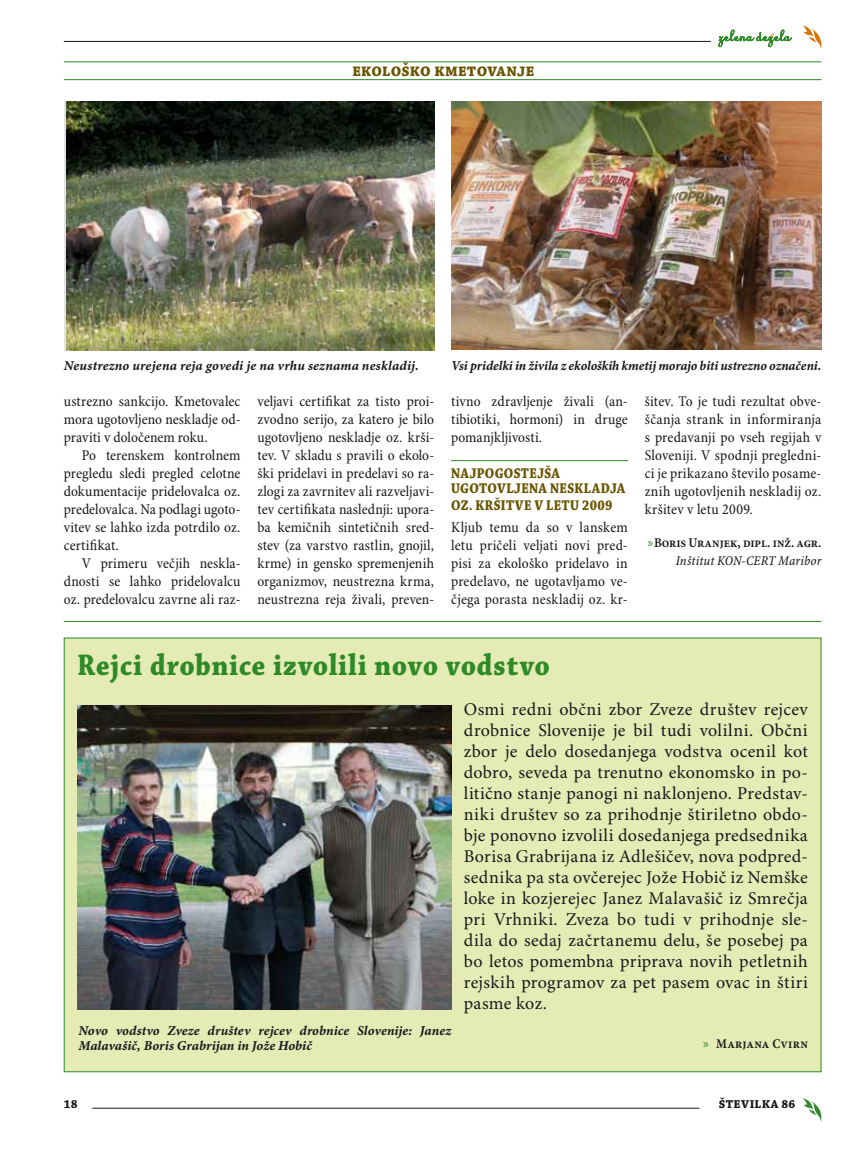
<style>
.page{position:relative;width:864px;height:1153px;background:#fff}
.page>*{position:absolute;margin:0;border:0;box-sizing:border-box;transform-origin:0 0}
.t1{font:31.5px "Chaparral Pro Bold Subh";letter-spacing:.035em;color:#2e8a26;scale:.9 1}
.t2{font:18px/21px "Minion Pro";letter-spacing:.02em;color:#1a171b;text-align:justify}
.t3{font:700 18px "Chaparral Pro";letter-spacing:.135em;color:#6a5500;scale:.9 1}
.t4{font:condensed 15px/18px "Minion Pro";letter-spacing:.005em;color:#1a171b;text-align:justify}
.t5{font:15px/15px "Chaparral Pro Bold Subh";letter-spacing:.175em;color:#6a5500;scale:.9 1}
.t6{font:13.5px/15px "Minion Pro Bold It Capt";color:#1a171b}
.t7{font:13.5px "Minion Pro Semibold Cn Capt";letter-spacing:-.005em;color:#1a171b}
.t8{font:13.5px "Minion Pro Cn It Capt";letter-spacing:.005em;color:#1a171b}
.t9{font:13.5px "Minion Pro Semibold Cn Capt";letter-spacing:.02em;color:#1a171b}
.t10{font:12px "Chaparral Pro Bold Capt";letter-spacing:.03em;color:#1a171b}
.s1{font-family:"Myriad Pro";color:#2e8a26}
</style>
<div class="page">
<svg style="left:803px;top:1098px;width:19px;height:23px"></svg>
<hr style="left:64px;top:41px;width:646px;height:1px;background:#1a171b">
<hr style="left:92px;top:1107px;width:607px;height:1px;background:#1a171b">
<svg style="left:803px;top:26px;width:19px;height:23px"></svg>
<svg style="left:718px;top:30px;width:73px;height:17px"></svg>
<hr style="left:64px;top:61px;width:757px;height:1px;background:#2e8a26">
<hr style="left:64px;top:79px;width:757px;height:1px;background:#2e8a26">
<hr style="left:451px;top:460px;width:176px;height:1px;background:#2e8a26">
<img style="left:66px;top:101px;width:368px;height:249px">
<img style="left:451px;top:101px;width:370px;height:248px">
<hr style="left:64px;top:621px;width:757px;height:1px;background:#2e8a26">
<div style="left:64px;top:638px;width:756px;height:433px;background:#e4ebb5"></div>
<img style="left:77px;top:705px;width:374px;height:304px">
<p class="t3" style="left:352px;top:59px;width:203px">ekološko kmetovanje</p>
<p class="t6" style="left:64px;top:359px;width:356px">Neustrezno urejena reja govedi je na vrhu seznama neskladij.</p>
<p class="t6" style="left:451px;top:359px;width:371px">Vsi pridelki in živila z ekoloških kmetij morajo biti ustrezno označeni.</p>
<p class="t4" style="left:64px;top:393px;width:178px">ustrezno sankcijo. Kmetovalec mora ugotovljeno neskladje od&shy;praviti v določenem roku.</p>
<p class="t4" style="left:64px;top:447px;width:178px;text-indent:18px">Po terenskem kontrolnem pregledu sledi pregled celotne dokumentacije pridelovalca oz. predelovalca. Na podlagi ugoto&shy;vitev se lahko izda potrdilo oz. certifikat.</p>
<p class="t4" style="left:64px;top:555px;width:178px;text-indent:18px">V primeru večjih neskla&shy;dnosti se lahko pridelovalcu oz. predelovalcu zavrne ali raz-</p>
<p class="t4" style="left:257px;top:393px;width:178px">veljavi certifikat za tisto proi&shy;zvodno serijo, za katero je bilo ugotovljeno neskladje oz. krši&shy;tev. V skladu s pravili o ekolo&shy;ški pridelavi in predelavi so ra&shy;zlogi za zavrnitev ali razveljavi&shy;tev certifikata naslednji: upora&shy;ba kemičnih sintetičnih sred&shy;stev (za varstvo rastlin, gnojil, krme) in gensko spremenjenih organizmov, neustrezna krma, neustrezna reja živali, preven-</p>
<p class="t4" style="left:451px;top:393px;width:178px">tivno zdravljenje živali (an&shy;tibiotiki, hormoni) in druge pomanjkljivosti.</p>
<p class="t5" style="left:451px;top:466px;width:193px">NAJPOGOSTEJŠA<br>UGOTOVLJENA NESKLADJA</p>
<p class="t5" style="left:451px;top:498px;width:181px">OZ . KRŠITVE V LETU 2009</p>
<p class="t4" style="left:451px;top:519px;width:178px">Kljub temu da so v lanskem letu pričeli veljati novi pred&shy;pisi za ekološko pridelavo in predelavo, ne ugotavljamo ve&shy;čjega porasta neskladij oz. kr-</p>
<p class="t4" style="left:644px;top:393px;width:178px">šitev. To je tudi rezultat obve&shy;ščanja strank in informiranja s predavanji po vseh regijah v Sloveniji. V spodnji pregledni&shy;ci je prikazano število posame&shy;znih ugotovljenih neskladij oz. kršitev v letu 2009.</p>
<p class="t7" style="left:647px;top:534px;width:175px"><span class="s1">»</span>Boris Uranjek, dipl. inž. agr.</p>
<p class="t8" style="left:675px;top:552px;width:147px">Inštitut KON-CERT Maribor</p>
<h1 class="t1" style="left:77px;top:647px;width:526px">REJCI DROBNICE IZVOLILI NOVO VODSTVO</h1>
<p class="t2" style="left:463px;top:699px;width:345px">Osmi redni občni zbor Zveze društev rejcev drobnice Slovenije je bil tudi volilni. Občni zbor je delo dosedanjega vodstva ocenil kot dobro, seveda pa trenutno ekonomsko in po&shy;litično stanje panogi ni naklonjeno. Predstav&shy;niki društev so za prihodnje štiriletno obdo&shy;bje ponovno izvolili dosedanjega predsednika Borisa Grabrijana iz Adlešičev, nova podpred&shy;sednika pa sta ovčerejec Jože Hobič iz Nemške loke in kozjerejec Janez Malavašič iz Smrečja pri Vrhniki. Zveza bo tudi v prihodnje sle&shy;dila do sedaj začrtanemu delu, še posebej pa bo letos pomembna priprava novih petletnih rejskih programov za pet pasem ovac in štiri pasme koz.</p>
<p class="t9" style="left:703px;top:1035px;width:106px"><span class="s1">»</span> Marjana Cvirn</p>
<p class="t6" style="left:78px;top:1023px;width:374px">Novo vodstvo Zveze društev rejcev drobnice Slovenije: Janez<br>Malavašič, Boris Grabrijan in Jože Hobič</p>
<p class="t10" style="left:64px;top:1097px;width:15px">18</p>
<p class="t10" style="left:718px;top:1097px;width:78px">ŠTEVILKA 86</p>
</div>
